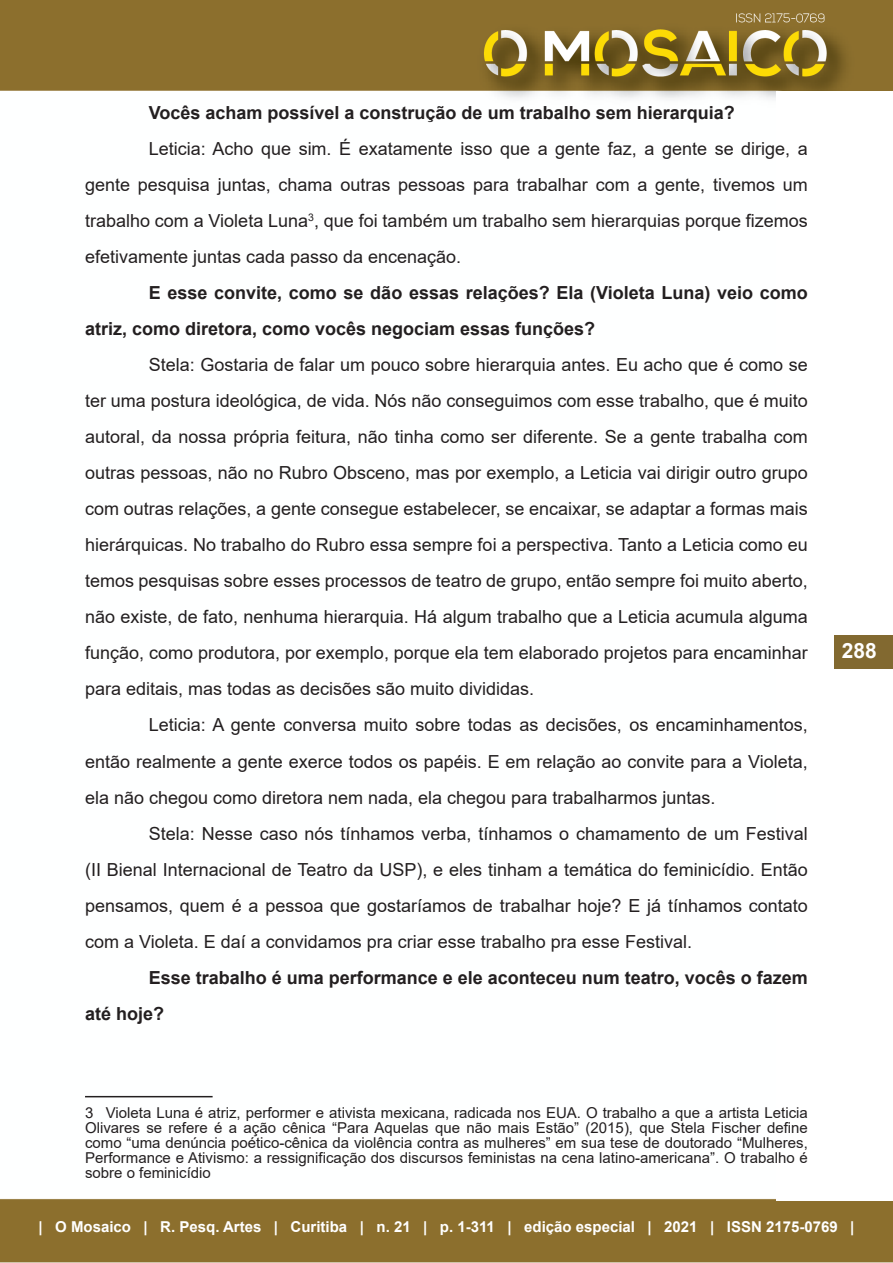
<style>
.page{position:relative;width:893px;height:1263px;background:#fff}
.page>*{position:absolute;margin:0;border:0;box-sizing:border-box;transform-origin:0 0}
.t1{font:700 21px "Arial";color:#fff}
.Corpo{font:18px/36px "Arial";color:#231f20;text-align:justify}
.Corpo-2{font:700 18px/36px "Arial";color:#231f20}
.nota_rodape{font:15px/15px "Arial";color:#231f20;text-align:justify}
.t2{font:700 15px "Arial";color:#fff}
</style>
<div class="page">
<img style="left:0;top:0;width:893px;height:1263px">
<div style="left:777px;top:92px;width:116px;height:1109px;background:#fff"></div>
<div style="left:834px;top:635px;width:59px;height:33px;background:#826930"></div>
<hr style="left:85px;top:1096px;width:128px;height:1px;background:#231f20">
<p class="Corpo-2" style="left:149px;top:95px;width:587px">Vocês acham possível a construção de um trabalho sem hierarquia?</p>
<p class="Corpo" style="left:85px;top:131px;width:724px;text-indent:64px">Leticia: Acho que sim. É exatamente isso que a gente faz, a gente se dirige, a gente pesquisa juntas, chama outras pessoas para trabalhar com a gente, tivemos um trabalho com a Violeta Luna<sup>3</sup>, que foi também um trabalho sem hierarquias porque fizemos efetivamente juntas cada passo da encenação.</p>
<p class="Corpo-2" style="left:85px;top:275px;width:724px;text-indent:64px">E esse convite, como se dão essas relações? Ela (Violeta Luna) veio como atriz, como diretora, como vocês negociam essas funções?</p>
<p class="Corpo" style="left:85px;top:347px;width:724px;text-indent:64px">Stela: Gostaria de falar um pouco sobre hierarquia antes. Eu acho que é como se ter uma postura ideológica, de vida. Nós não conseguimos com esse trabalho, que é muito autoral, da nossa própria feitura, não tinha como ser diferente. Se a gente trabalha com outras pessoas, não no Rubro Obsceno, mas por exemplo, a Leticia vai dirigir outro grupo com outras relações, a gente consegue estabelecer, se encaixar, se adaptar a formas mais hierárquicas. No trabalho do Rubro essa sempre foi a perspectiva. Tanto a Leticia como eu temos pesquisas sobre esses processos de teatro de grupo, então sempre foi muito aberto, não existe, de fato, nenhuma hierarquia. Há algum trabalho que a Leticia acumula alguma função, como produtora, por exemplo, porque ela tem elaborado projetos para encaminhar para editais, mas todas as decisões são muito divididas.</p>
<p class="Corpo" style="left:85px;top:707px;width:724px;text-indent:64px">Leticia: A gente conversa muito sobre todas as decisões, os encaminhamentos, então realmente a gente exerce todos os papéis. E em relação ao convite para a Violeta, ela não chegou como diretora nem nada, ela chegou para trabalharmos juntas.</p>
<p class="Corpo" style="left:85px;top:815px;width:724px;text-indent:64px">Stela: Nesse caso nós tínhamos verba, tínhamos o chamamento de um Festival (II Bienal Internacional de Teatro da USP), e eles tinham a temática do feminicídio. Então pensamos, quem é a pessoa que gostaríamos de trabalhar hoje? E já tínhamos contato com a Violeta. E daí a convidamos pra criar esse trabalho pra esse Festival.</p>
<p class="Corpo-2" style="left:85px;top:959px;width:724px;text-indent:64px">Esse trabalho é uma performance e ele aconteceu num teatro, vocês o fazem até hoje?</p>
<p class="nota_rodape" style="left:85px;top:1105px;width:724px">3 Violeta Luna é atriz, performer e ativista mexicana, radicada nos EUA. O trabalho a que a artista Leticia Olivares se refere é a ação cênica “Para Aquelas que não mais Estão” (2015), que Stela Fischer define como “uma denúncia poético-cênica da violência contra as mulheres” em sua tese de doutorado “Mulheres, Performance e Ativismo: a ressignificação dos discursos feministas na cena latino-americana”. O trabalho é sobre o feminicídio</p>
<p class="t1" style="left:842px;top:636px;width:37px">288</p>
<p class="t2" style="left:39px;top:1216px;width:817px">| O Mosaico | R. Pesq. Artes | Curitiba | n. 21 | p. 1-311 | edição especial | 2021 | ISSN 2175-0769 |</p>
</div>
